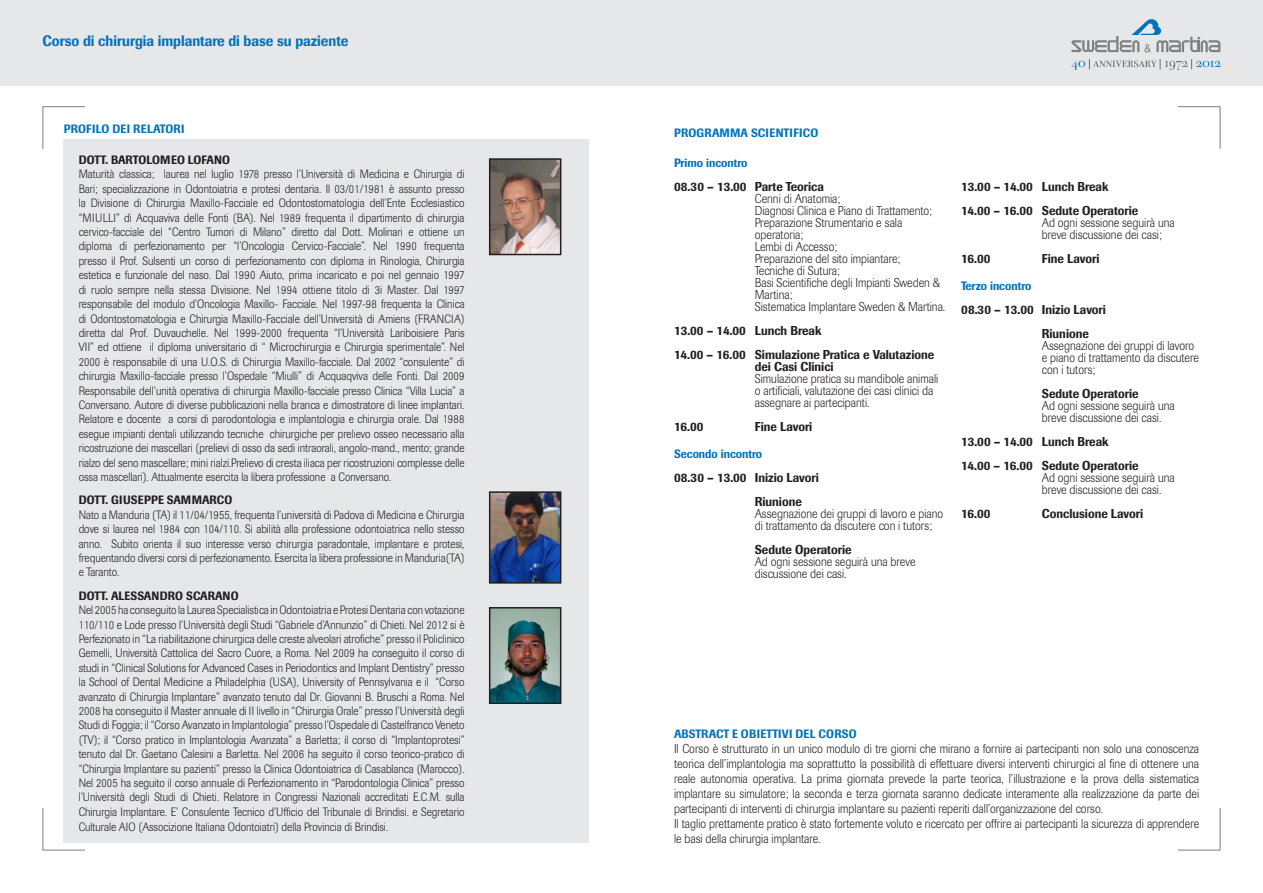
<style>
.page{position:relative;width:1263px;height:893px;background:#fff}
.page>*{position:absolute;margin:0;border:0;box-sizing:border-box;transform-origin:0 0}
.t1{font:500 15px "Imago";color:#0072bc;scale:.9 1}
.t2{font:300 12.75px/12px "Imago";color:#231f20;scale:.9 1}
.t3{font:500 12.75px/24px "Imago";color:#231f20;scale:.9 1}
.t4{font:300 12px/14.4px "Imago";color:#231f20;text-align:justify;scale:.9 1}
.t5{font:500 12px "Imago";letter-spacing:.02em;color:#0072bc;scale:.9 1}
.t6{font:500 12px "Imago";letter-spacing:.02em;color:#231f20;scale:.9 1}
.t7{font:500 12px "Imago";color:#0072bc;scale:.9 1}
.t8{font:500 12px "Imago";color:#231f20;scale:.9 1}
</style>
<div class="page">
<div style="left:0;top:0;width:1263px;height:85px;background:#e6e7e9"></div>
<div style="left:64px;top:140px;width:525px;height:703px;background:#e6e7e9"></div>
<svg style="left:42px;top:106px;width:44px;height:44px"></svg>
<svg style="left:42px;top:807px;width:43px;height:44px"></svg>
<svg style="left:1178px;top:106px;width:43px;height:43px"></svg>
<svg style="left:1178px;top:808px;width:43px;height:43px"></svg>
<img style="left:492px;top:161px;width:66px;height:91px">
<div style="left:489px;top:158px;width:72px;height:97px;border:2px solid #231f20"></div>
<img style="left:492px;top:494px;width:66px;height:87px">
<div style="left:489px;top:491px;width:72px;height:93px;border:2px solid #231f20"></div>
<img style="left:492px;top:610px;width:66px;height:91px">
<div style="left:489px;top:607px;width:72px;height:97px;border:2px solid #231f20"></div>
<svg style="left:1071px;top:19px;width:149px;height:34px"></svg>
<svg style="left:1071px;top:59px;width:149px;height:11px"></svg>
<p class="t1" style="left:43px;top:32px;width:341px">Corso di chirurgia implantare di base su paziente</p>
<p class="t5" style="left:64px;top:121px;width:136px">PROFILO DEI RELATORI</p>
<p class="t8" style="left:79px;top:153px;width:170px">DOTT. BARTOLOMEO LOFANO</p>
<p class="t4" style="left:79px;top:167px;width:430px">Maturità classica; laurea nel luglio 1978 presso l’Università di Medicina e Chirurgia di Bari; specializzazione in Odontoiatria e protesi dentaria. Il 03/01/1981 è assunto presso la Divisione di Chirurgia Maxillo-Facciale ed Odontostomatologia dell’Ente Ecclesiastico “MIULLI” di Acquaviva delle Fonti (BA). Nel 1989 frequenta il dipartimento di chirurgia cervico-facciale del “Centro Tumori di Milano” diretto dal Dott. Molinari e ottiene un diploma di perfezionamento per “l’Oncologia Cervico-Facciale”. Nel 1990 frequenta presso il Prof. Sulsenti un corso di perfezionamento con diploma in Rinologia, Chirurgia estetica e funzionale del naso. Dal 1990 Aiuto, prima incaricato e poi nel gennaio 1997 di ruolo sempre nella stessa Divisione. Nel 1994 ottiene titolo di 3i Master. Dal 1997 responsabile del modulo d’Oncologia Maxillo- Facciale. Nel 1997-98 frequenta la Clinica di Odontostomatologia e Chirurgia Maxillo-Facciale dell’Università di Amiens (FRANCIA) diretta dal Prof. Duvauchelle. Nel 1999-2000 frequenta “l’Università Lariboisiere Paris VII” ed ottiene il diploma universitario di “ Microchirurgia e Chirurgia sperimentale”. Nel 2000 è responsabile di una U.O.S. di Chirurgia Maxillo-facciale. Dal 2002 “consulente” di chirurgia Maxillo-facciale presso l’Ospedale “Miulli” di Acquaqviva delle Fonti. Dal 2009<br>Responsabile dell’unità operativa di chirurgia Maxillo-facciale presso Clinica “Villa Lucia” a Conversano. Autore di diverse pubblicazioni nella branca e dimostratore di linee implantari.<br>Relatore e docente a corsi di parodontologia e implantologia e chirurgia orale. Dal 1988 esegue impianti dentali utilizzando tecniche chirurgiche per prelievo osseo necessario alla ricostruzione dei mascellari (prelievi di osso da sedi intraorali, angolo-mand., mento; grande rialzo del seno mascellare; mini rialzi.Prelievo di cresta iliaca per ricostruzioni complesse delle ossa mascellari). Attualmente esercita la libera professione a Conversano.</p>
<p class="t6" style="left:79px;top:493px;width:67px">Dott. Giuseppe</p>
<p class="t6" style="left:167px;top:493px;width:18px">Sammarco</p>
<p class="t4" style="left:79px;top:508px;width:430px">Nato a Manduria (TA) il 11/04/1955, frequenta l’università di Padova di Medicina e Chirurgia dove si laurea nel 1984 con 104/110. Si abilità alla professione odontoiatrica nello stesso anno. Subito orienta il suo interesse verso chirurgia paradontale, implantare e protesi, frequentando diversi corsi di perfezionamento. Esercita la libera professione in Manduria(TA) e Taranto.</p>
<p class="t6" style="left:79px;top:588px;width:54px">Dott. Alessandro</p>
<p class="t6" style="left:186px;top:588px;width:18px">Scarano</p>
<p class="t4" style="left:79px;top:603px;width:430px">Nel 2005 ha conseguito la Laurea Specialistica in Odontoiatria e Protesi Dentaria con votazione 110/110 e Lode presso l’Università degli Studi “Gabriele d’Annunzio” di Chieti. Nel 2012 si è Perfezionato in “La riabilitazione chirurgica delle creste alveolari atrofiche” presso il Policlinico Gemelli, Università Cattolica del Sacro Cuore, a Roma. Nel 2009 ha conseguito il corso di studi in “Clinical Solutions for Advanced Cases in Periodontics and Implant Dentistry” presso la School of Dental Medicine a Philadelphia (USA), University of Pennsylvania e il “Corso avanzato di Chirurgia Implantare” avanzato tenuto dal Dr. Giovanni B. Bruschi a Roma. Nel 2008 ha conseguito il Master annuale di II livello in “Chirurgia Orale” presso l’Università degli Studi di Foggia; il “Corso Avanzato in Implantologia” presso l’Ospedale di Castelfranco Veneto (TV); il “Corso pratico in Implantologia Avanzata” a Barletta; il corso di “Implantoprotesi” tenuto dal Dr. Gaetano Calesini a Barletta. Nel 2006 ha seguito il corso teorico-pratico di “Chirurgia Implantare su pazienti” presso la Clinica Odontoiatrica di Casablanca (Marocco).<br>Nel 2005 ha seguito il corso annuale di Perfezionamento in “Parodontologia Clinica” presso l’Università degli Studi di Chieti. Relatore in Congressi Nazionali accreditati E.C.M. sulla Chirurgia Implantare. E’ Consulente Tecnico d’Ufficio del Tribunale di Brindisi. e Segretario Culturale AIO (Associzione Italiana Odontoiatri) della Provincia di Brindisi.</p>
<p class="t5" style="left:674px;top:126px;width:162px">PROGRAMMA SCIENTIFICO</p>
<p class="t7" style="left:674px;top:155px;width:83px">Primo incontro</p>
<p class="t3" style="left:674px;top:174px;width:168px">08.30 – 13.00 Parte Teorica</p>
<p class="t2" style="left:755px;top:193px;width:213px">Cenni di Anatomia;<br>Diagnosi Clinica e Piano di Trattamento;<br>Preparazione Strumentario e sala operatoria;<br>Lembi di Accesso;<br>Preparazione del sito impiantare;<br>Tecniche di Sutura;<br>Basi Scientifiche degli Impianti Sweden &amp;<br>Martina;<br>Sistematica Implantare Sweden &amp; Martina.</p>
<p class="t3" style="left:674px;top:318px;width:291px">13.00 – 14.00 Lunch Break<br>14.00 – 16.00 Simulazione Pratica e Valutazione</p>
<p class="t3" style="left:755px;top:354px;width:89px">dei Casi Clinici</p>
<p class="t2" style="left:755px;top:373px;width:205px">Simulazione pratica su mandibole animali o artificiali, valutazione dei casi clinici da assegnare ai partecipanti.</p>
<p class="t3" style="left:674px;top:414px;width:34px">16.00</p>
<p class="t3" style="left:755px;top:414px;width:66px">Fine Lavori</p>
<p class="t7" style="left:674px;top:446px;width:99px">Secondo incontro</p>
<p class="t3" style="left:755px;top:465px;width:73px;text-indent:-81px">08.30 – 13.00 Inizio Lavori<br>Riunione</p>
<p class="t2" style="left:755px;top:508px;width:211px">Assegnazione dei gruppi di lavoro e piano di trattamento da discutere con i tutors;</p>
<p class="t3" style="left:755px;top:537px;width:109px">Sedute Operatorie</p>
<p class="t2" style="left:755px;top:556px;width:180px">Ad ogni sessione seguirà una breve discussione dei casi.</p>
<p class="t3" style="left:961px;top:174px;width:199px">13.00 – 14.00 Lunch Break<br>14.00 – 16.00 Sedute Operatorie</p>
<p class="t2" style="left:1042px;top:217px;width:149px">Ad ogni sessione seguirà una breve discussione dei casi;</p>
<p class="t3" style="left:961px;top:246px;width:34px">16.00</p>
<p class="t3" style="left:1042px;top:246px;width:66px">Fine Lavori</p>
<p class="t7" style="left:961px;top:278px;width:80px">Terzo incontro</p>
<p class="t3" style="left:1042px;top:297px;width:73px;text-indent:-81px">08.30 – 13.00 Inizio Lavori<br>Riunione</p>
<p class="t2" style="left:1042px;top:340px;width:176px">Assegnazione dei gruppi di lavoro e piano di trattamento da discutere con i tutors;</p>
<p class="t3" style="left:1042px;top:381px;width:109px">Sedute Operatorie</p>
<p class="t2" style="left:1042px;top:400px;width:149px">Ad ogni sessione seguirà una breve discussione dei casi.</p>
<p class="t3" style="left:961px;top:429px;width:199px">13.00 – 14.00 Lunch Break<br>14.00 – 16.00 Sedute Operatorie</p>
<p class="t2" style="left:1042px;top:472px;width:149px">Ad ogni sessione seguirà una breve discussione dei casi.</p>
<p class="t3" style="left:961px;top:501px;width:34px">16.00</p>
<p class="t3" style="left:1042px;top:501px;width:114px">Conclusione Lavori</p>
<p class="t5" style="left:674px;top:726px;width:204px">ABSTRACT E OBIETTIVI DEL CORSO</p>
<p class="t2" style="left:674px;top:741px;width:585px;line-height:15px">Il Corso è strutturato in un unico modulo di tre giorni che mirano a fornire ai partecipanti non solo una conoscenza teorica dell’implantologia ma soprattutto la possibilità di effettuare diversi interventi chirurgici al fine di ottenere una reale autonomia operativa. La prima giornata prevede la parte teorica, l’illustrazione e la prova della sistematica implantare su simulatore; la seconda e terza giornata saranno dedicate interamente alla realizzazione da parte dei partecipanti di interventi di chirurgia implantare su pazienti reperiti dall’organizzazione del corso.<br>Il taglio prettamente pratico è stato fortemente voluto e ricercato per offrire ai partecipanti la sicurezza di apprendere le basi della chirurgia implantare.</p>
</div>
